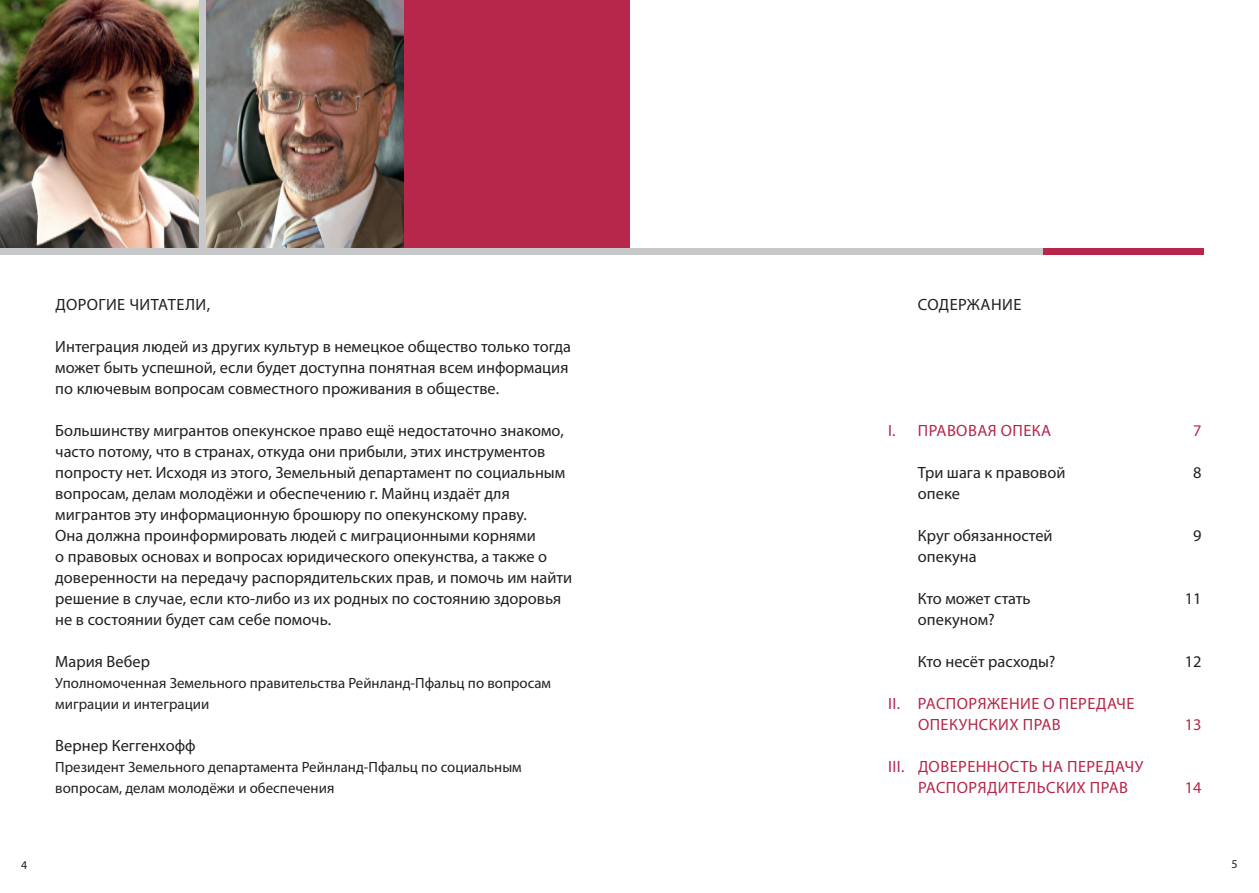
<style>
.page{position:relative;width:1259px;height:893px;background:#fff}
.page>*{position:absolute;margin:0;border:0;box-sizing:border-box;transform-origin:0 0}
.t1{font:16.35px/21px "Myriad Pro";color:#231f20}
.t2{font:16.35px "Myriad Pro";letter-spacing:.03em;color:#b6274b}
.t3{font:16.35px "Myriad Pro";letter-spacing:.03em;color:#231f20}
.t4{font:14.85px/21px "Myriad Pro";color:#231f20}
.t5{font:12px "Myriad Pro";color:#231f20}
</style>
<div class="page">
<div style="left:0;top:0;width:629px;height:253px;background:#b6274b"></div>
<img style="left:0;top:0;width:199px;height:249px">
<img style="left:205px;top:0;width:199px;height:249px">
<div style="left:0;top:249px;width:1185px;height:6px;background:#c7c8ca"></div>
<div style="left:1043px;top:249px;width:160px;height:6px;background:#b6274b"></div>
<div style="left:199px;top:0;width:6px;height:252px;background:#c7c8ca"></div>
<p class="t1" style="left:55px;top:293px;width:22px">Доро</p>
<p class="t1" style="left:99px;top:293px;width:62px">гие читате</p>
<p class="t1" style="left:185px;top:293px;width:26px">ли,</p>
<p class="t1" style="left:55px;top:335px;width:517px">Интеграция людей из других культур в немецкое общество только тогда может быть успешной, если будет доступна понятная всем информация по ключевым вопросам совместного проживания в обществе.</p>
<p class="t1" style="left:55px;top:419px;width:518px">Большинству мигрантов опекунское право ещё недостаточно знакомо, часто потому, что в странах, откуда они прибыли, этих инструментов попросту нет. Исходя из этого, Земельный департамент по социальным вопросам, делам молодёжи и обеспечению г. Майнц издаёт для мигрантов эту информационную брошюру по опекунскому праву.<br>Она должна проинформировать людей с миграционными корнями<br>о правовых основах и вопросах юридического опекунства, а также о доверенности на передачу распорядительских прав, и помочь им найти решение в случае, если кто-либо из их родных по состоянию здоровья не в состоянии будет сам себе помочь.</p>
<p class="t1" style="left:55px;top:650px;width:96px">Мария Вебер</p>
<p class="t4" style="left:55px;top:672px;width:497px">Уполномоченная Земельного правительства Рейнланд-Пфальц по вопросам миграции и интеграции</p>
<p class="t1" style="left:55px;top:734px;width:142px">Вернер Кеггенхофф</p>
<p class="t4" style="left:55px;top:756px;width:468px">Президент Земельного департамента Рейнланд-Пфальц по социальным вопросам, делам молодёжи и обеспечения</p>
<p class="t3" style="left:918px;top:294px;width:105px">СОДЕРЖАНИЕ</p>
<p class="t2" style="left:888px;top:420px;width:52px">I. Правовая</p>
<p class="t2" style="left:1000px;top:420px;width:11px">опека</p>
<p class="t2" style="left:1193px;top:420px;width:10px">7</p>
<p class="t1" style="left:918px;top:461px;width:149px">Три шага к правовой</p>
<p class="t1" style="left:1193px;top:461px;width:10px">8</p>
<p class="t1" style="left:918px;top:482px;width:44px">опеке</p>
<p class="t1" style="left:918px;top:524px;width:136px">Круг обязанностей</p>
<p class="t1" style="left:1193px;top:524px;width:10px">9</p>
<p class="t1" style="left:918px;top:545px;width:60px">опекуна</p>
<p class="t1" style="left:918px;top:587px;width:114px">Кто может стать</p>
<p class="t1" style="left:1184px;top:587px;width:18px">11</p>
<p class="t1" style="left:918px;top:608px;width:78px">опекуном?</p>
<p class="t1" style="left:918px;top:650px;width:139px">Кто несёт расходы?</p>
<p class="t1" style="left:1184px;top:650px;width:18px">12</p>
<p class="t2" style="left:888px;top:693px;width:49px">II. Распоряжен</p>
<p class="t2" style="left:1020px;top:693px;width:50px">иеопереда</p>
<p class="t2" style="left:1116px;top:693px;width:18px">че</p>
<p class="t2" style="left:888px;top:714px;width:14px">опекунск</p>
<p class="t2" style="left:998px;top:714px;width:35px">их прав</p>
<p class="t2" style="left:1184px;top:714px;width:18px">13</p>
<p class="t2" style="left:888px;top:756px;width:52px">III. Доверенност</p>
<p class="t2" style="left:1029px;top:756px;width:49px">ь на переда</p>
<p class="t2" style="left:1124px;top:756px;width:19px">чу</p>
<p class="t2" style="left:888px;top:777px;width:12px">распоряд</p>
<p class="t2" style="left:998px;top:777px;width:103px">ительских прав</p>
<p class="t2" style="left:1184px;top:777px;width:18px">14</p>
<p class="t5" style="left:21px;top:858px;width:8px">4</p>
<p class="t5" style="left:1231px;top:856px;width:8px">5</p>
</div>
